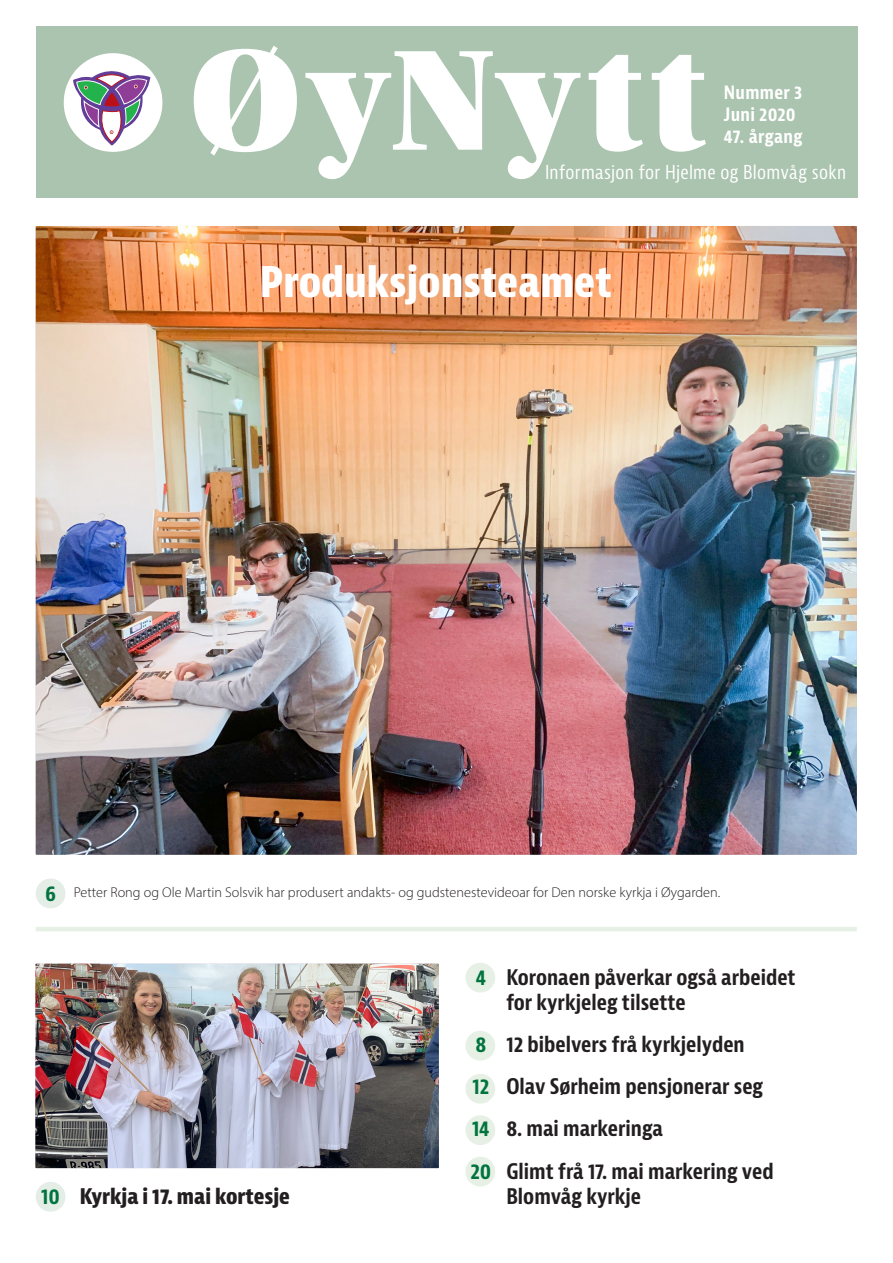
<style>
.page{position:relative;width:893px;height:1263px;background:#fff}
.page>*{position:absolute;margin:0;border:0;box-sizing:border-box;transform-origin:0 0}
.t1{font:151.5px "Utopia Std Black Headline";letter-spacing:.06em;color:#fff}
.t2{font:700 condensed 41.25px "Bernina Sans";color:#fff}
.Øynytt_innhald_forsi{font:700 condensed 21px/25.2px "Bernina Sans";color:#231f20}
.Øynytt_liten_extrabo{font:700 condensed 21px "Bernina Sans";color:#231f20}
.Øynytt_liten_extrabo-2{font:700 condensed 21px "Bernina Sans";color:#00733e}
.t3{font:condensed 18.75px "Bernina Sans";letter-spacing:.015em;color:#fff}
.t4{font:700 condensed 18px "Bernina Sans";letter-spacing:.015em;color:#fff}
.Øynytt_brødtekst_ute{font:300 14.25px "Myriad Pro";color:#231f20}
.s1{color:#00733e}
</style>
<div class="page">
<img style="left:35px;top:964px;width:404px;height:204px">
<div style="left:36px;top:26px;width:821px;height:171px;background:#aac4af"></div>
<img style="left:36px;top:226px;width:821px;height:629px">
<div style="left:64px;top:53px;width:98px;height:99px;background:#fff;border-radius:50%"></div>
<svg style="left:73px;top:71px;width:77px;height:75px"></svg>
<div style="left:36px;top:878px;width:29px;height:30px;background:#e5ede7;border-radius:50%"></div>
<div style="left:36px;top:1182px;width:29px;height:30px;background:#e5ede7;border-radius:50%"></div>
<div style="left:465px;top:963px;width:30px;height:29px;background:#e7f0e5;border-radius:50%"></div>
<div style="left:465px;top:1031px;width:30px;height:29px;background:#e7f0e5;border-radius:50%"></div>
<div style="left:465px;top:1074px;width:30px;height:30px;background:#e7f0e5;border-radius:50%"></div>
<div style="left:465px;top:1115px;width:30px;height:30px;background:#e7f0e5;border-radius:50%"></div>
<div style="left:465px;top:1157px;width:30px;height:29px;background:#e7f0e5;border-radius:50%"></div>
<hr style="left:36px;top:927px;width:821px;height:4px;background:#e7f0e5">
<p class="t1" style="left:189px;top:21px;width:516px">ØyNytt</p>
<p class="t4" style="left:724px;top:82px;width:80px">Nummer 3</p>
<p class="t4" style="left:724px;top:103px;width:73px">Juni 2020</p>
<p class="t4" style="left:724px;top:125px;width:80px">47. årgang</p>
<p class="t3" style="left:545px;top:160px;width:302px">Informasjon for Hjelme og Blomvåg sokn</p>
<p class="t2" style="left:260px;top:257px;width:354px">Produksjonsteamet</p>
<p class="Øynytt_liten_extrabo-2" style="left:45px;top:880px;width:12px">6</p>
<p class="Øynytt_brødtekst_ute" style="left:74px;top:884px;width:648px">Petter Rong og Ole Martin Solsvik har produsert andakts- og gudstenestevideoar for Den norske kyrkja i Øygarden.</p>
<p class="Øynytt_liten_extrabo-2" style="left:41px;top:1183px;width:20px">10</p>
<p class="Øynytt_innhald_forsi" style="left:506px;top:965px;width:291px;text-indent:-31px"><span class="s1">4</span> Koronaen påverkar også arbeidet for kyrkjeleg tilsette</p>
<p class="Øynytt_innhald_forsi" style="left:475px;top:1032px;width:271px"><span class="s1">8</span> 12 bibelvers frå kyrkjelyden</p>
<p class="Øynytt_innhald_forsi" style="left:472px;top:1074px;width:292px"><span class="s1">12</span> Olav Sørheim pensjonerar seg</p>
<p class="Øynytt_innhald_forsi" style="left:472px;top:1117px;width:192px"><span class="s1">14</span> 8. mai markeringa</p>
<p class="Øynytt_innhald_forsi" style="left:470px;top:1159px;width:305px"><span class="s1">20</span> Glimt frå 17. mai markering ved</p>
<p class="Øynytt_liten_extrabo" style="left:80px;top:1184px;width:212px">Kyrkja i 17. mai kortesje</p>
<p class="Øynytt_innhald_forsi" style="left:506px;top:1184px;width:136px">Blomvåg kyrkje</p>
</div>
